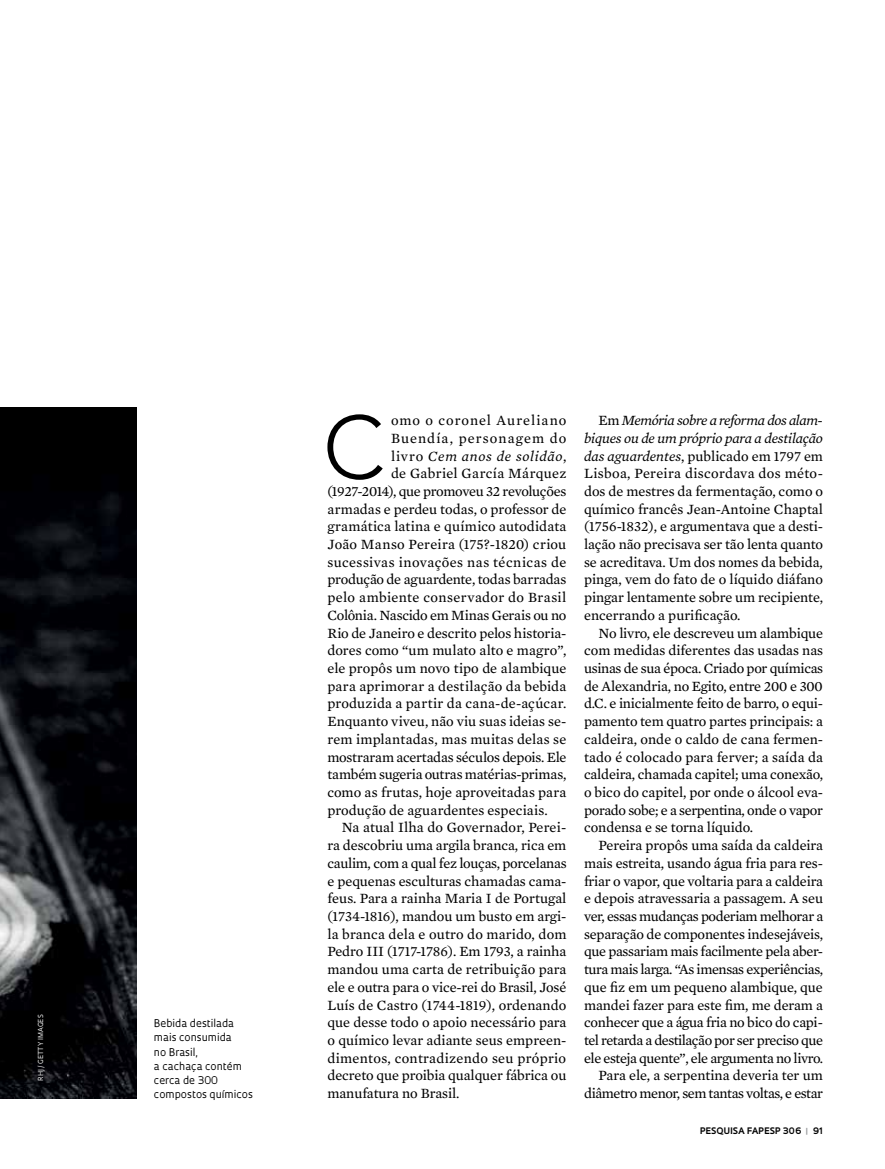
<style>
.page{position:relative;width:885px;height:1169px;background:#fff}
.page>*{position:absolute;margin:0;border:0;box-sizing:border-box;transform-origin:0 0}
.t1{font:300 87.9px "Avenir";color:#000}
.t2{font:14.4px/17.7px "Mercury Text G2";letter-spacing:-.005em;color:#000;text-align:justify}
.t3{font:14.4px "Mercury Text G2";letter-spacing:.015em;color:#000}
.t4{font:14.4px "Mercury Text G2";letter-spacing:.02em;color:#000}
.t5{font:14.4px "Mercury Text G2";letter-spacing:-.03em;color:#000}
.t6{font:14.4px "Mercury Text G2";letter-spacing:.03em;color:#000}
.t7{font:italic 14.4px "Mercury Text G2";letter-spacing:.045em;color:#000}
.t8{font:14.4px "Mercury Text G2";letter-spacing:.06em;color:#000}
.t9{font:14.4px "Mercury Text G2";letter-spacing:.07em;color:#000}
.t10{font:10.35px/14.1px "Oculum";color:#000}
.t11{font:700 8.7px "Oculum";letter-spacing:.015em;color:#000}
.t12{font:6.75px "Oculum";letter-spacing:.015em;color:#fff}
.s1{font-style:normal}
.s2{font-style:italic}
.s3{color:#939598}
</style>
<div class="page">
<img style="left:0;top:407px;width:137px;height:691px">
<p class="t12" style="left:36px;top:1080px;width:68px;rotate:-90deg">RHJ / GETTY IMAGES</p>
<p class="t10" style="left:154px;top:1016px;width:100px">Bebida destilada mais consumida<br>no Brasil,<br>a cachaça contém cerca de 300 compostos químicos</p>
<h1 class="t1" style="left:323px;top:396px;width:63px">C</h1>
<p class="t8" style="left:391px;top:410px;width:177px">omo o coronel Aureliano</p>
<p class="t9" style="left:391px;top:427px;width:177px">Buendía, personagem do</p>
<p class="t7" style="left:391px;top:445px;width:177px"><span class="s1">livro</span> Cem anos de solidão<span class="s1">,</span></p>
<p class="t4" style="left:391px;top:463px;width:177px">de Gabriel García Márquez</p>
<p class="t5" style="left:327px;top:481px;width:240px">(1927-2014), que promoveu 32 revoluções</p>
<p class="t2" style="left:327px;top:499px;width:241px">armadas e perdeu todas, o professor de</p>
<p class="t2" style="left:327px;top:517px;width:240px">gramática latina e químico autodidata</p>
<p class="t3" style="left:327px;top:534px;width:240px">João Manso Pereira (175?-1820) criou</p>
<p class="t6" style="left:327px;top:551px;width:240px">sucessivas inovações nas técnicas de</p>
<p class="t2" style="left:327px;top:570px;width:240px">produção de aguardente, todas barradas</p>
<p class="t4" style="left:327px;top:587px;width:240px">pelo ambiente conservador do Brasil</p>
<p class="t2" style="left:327px;top:605px;width:240px">Colônia. Nascido em Minas Gerais ou no</p>
<p class="t2" style="left:327px;top:623px;width:240px">Rio de Janeiro e descrito pelos historia-</p>
<p class="t2" style="left:327px;top:641px;width:240px">dores como “um mulato alto e magro”,</p>
<p class="t2" style="left:327px;top:658px;width:241px">ele propôs um novo tipo de alambique</p>
<p class="t3" style="left:327px;top:675px;width:240px">para aprimorar a destilação da bebida</p>
<p class="t3" style="left:327px;top:693px;width:240px">produzida a partir da cana-de-açúcar.</p>
<p class="t2" style="left:327px;top:711px;width:240px">Enquanto viveu, não viu suas ideias se-</p>
<p class="t2" style="left:327px;top:729px;width:240px">rem implantadas, mas muitas delas se</p>
<p class="t2" style="left:327px;top:747px;width:240px">mostraram acertadas séculos depois. Ele</p>
<p class="t2" style="left:327px;top:765px;width:240px">também sugeria outras matérias-primas,</p>
<p class="t2" style="left:327px;top:782px;width:240px">como as frutas, hoje aproveitadas para</p>
<p class="t2" style="left:327px;top:800px;width:222px">produção de aguardentes especiais.</p>
<p class="t2" style="left:342px;top:818px;width:226px">Na atual Ilha do Governador, Perei-</p>
<p class="t2" style="left:327px;top:835px;width:240px">ra descobriu uma argila branca, rica em</p>
<p class="t2" style="left:327px;top:853px;width:241px">caulim, com a qual fez louças, porcelanas</p>
<p class="t2" style="left:327px;top:871px;width:240px">e pequenas esculturas chamadas cama-</p>
<p class="t2" style="left:327px;top:889px;width:240px">feus. Para a rainha Maria I de Portugal</p>
<p class="t2" style="left:327px;top:906px;width:240px">(1734-1816), mandou um busto em argi-</p>
<p class="t2" style="left:327px;top:924px;width:241px">la branca dela e outro do marido, dom</p>
<p class="t2" style="left:327px;top:942px;width:240px">Pedro III (1717-1786). Em 1793, a rainha</p>
<p class="t2" style="left:327px;top:959px;width:240px">mandou uma carta de retribuição para</p>
<p class="t2" style="left:327px;top:977px;width:240px">ele e outra para o vice-rei do Brasil, José</p>
<p class="t2" style="left:327px;top:995px;width:241px">Luís de Castro (1744-1819), ordenando</p>
<p class="t2" style="left:327px;top:1012px;width:241px">que desse todo o apoio necessário para</p>
<p class="t2" style="left:327px;top:1030px;width:240px">o químico levar adiante seus empreen-</p>
<p class="t4" style="left:327px;top:1047px;width:240px">dimentos, contradizendo seu próprio</p>
<p class="t2" style="left:327px;top:1066px;width:241px">decreto que proibia qualquer fábrica ou</p>
<p class="t2" style="left:327px;top:1083px;width:134px">manufatura no Brasil.</p>
<p class="t2" style="left:584px;top:411px;width:241px;text-indent:14px">Em <span class="s2">Memória sobre a reforma dos alam&shy;biques ou de um próprio para a destilação das aguardentes</span>, publicado em 1797 em Lisboa, Pereira discordava dos méto&shy;dos de mestres da fermentação, como o químico francês Jean-Antoine Chaptal (1756-1832), e argumentava que a desti&shy;lação não precisava ser tão lenta quanto se acreditava. Um dos nomes da bebida, pinga, vem do fato de o líquido diáfano pingar lentamente sobre um recipiente, encerrando a purificação.</p>
<p class="t2" style="left:584px;top:623px;width:241px;text-indent:14px">No livro, ele descreveu um alambique com medidas diferentes das usadas nas usinas de sua época. Criado por químicas de Alexandria, no Egito, entre 200 e 300 d.C. e inicialmente feito de barro, o equi&shy;pamento tem quatro partes principais: a caldeira, onde o caldo de cana fermen&shy;tado é colocado para ferver; a saída da caldeira, chamada capitel; uma conexão, o bico do capitel, por onde o álcool eva&shy;porado sobe; e a serpentina, onde o vapor condensa e se torna líquido.</p>
<p class="t2" style="left:584px;top:835px;width:241px;text-align:right">Pereira propôs uma saída da caldeira mais estreita, usando água fria para res&shy;friar o vapor, que voltaria para a caldeira e depois atravessaria a passagem. A seu ver, essas mudanças poderiam melhorar a separação de componentes indesejáveis, que passariam mais facilmente pela aber&shy;tura mais larga. “As imensas experiências, que fiz em um pequeno alambique, que mandei fazer para este fim, me deram a conhecer que a água fria no bico do capi&shy;tel retarda a destilação por ser preciso que ele esteja quente”, ele argumenta no livro.<br>Para ele, a serpentina deveria ter um diâmetro menor, sem tantas voltas, e estar</p>
<p class="t11" style="left:700px;top:1124px;width:125px">PESQUISA FAPESP 306 <span class="s3">|</span> 91</p>
</div>
